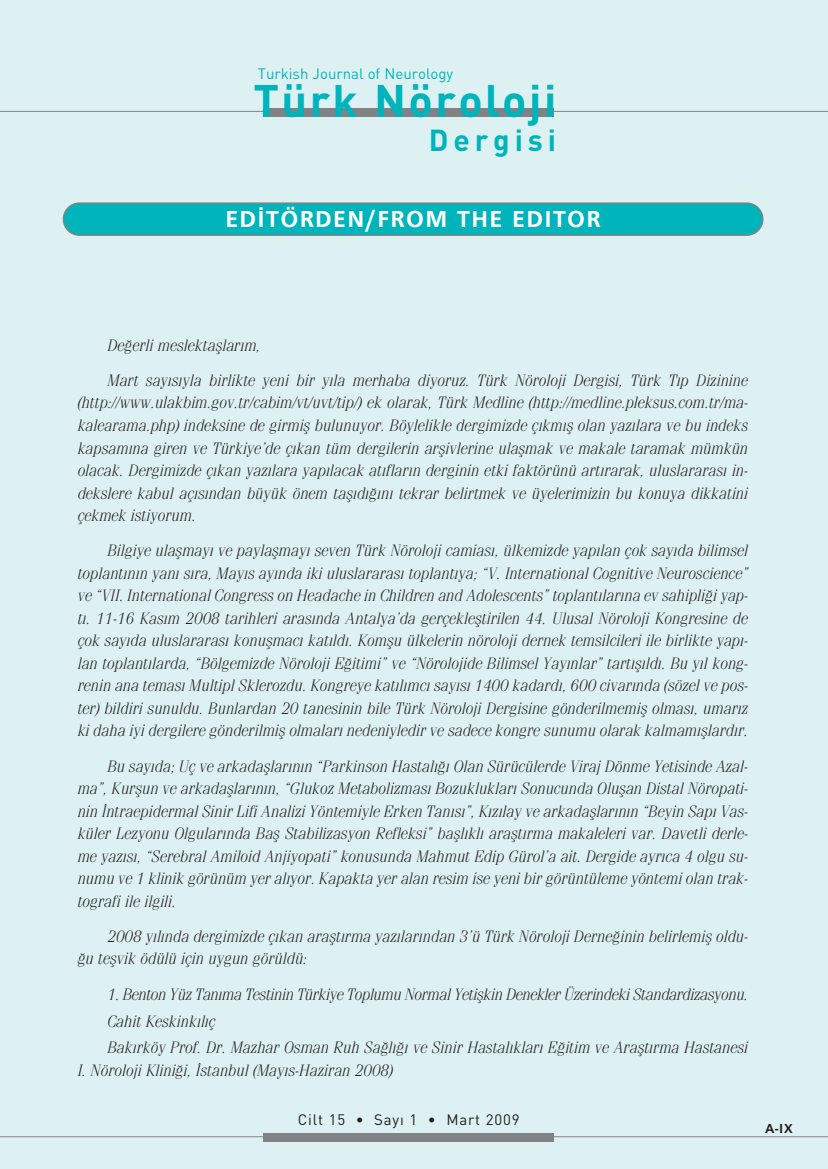
<style>
.page{position:relative;width:828px;height:1169px;background:#fff}
.page>*{position:absolute;margin:0;border:0;box-sizing:border-box;transform-origin:0 0}
.t1{font:700 45px "DI Nbek";letter-spacing:.055em;color:#00b4bc}
.t2{font:700 30px "DI Nbek";letter-spacing:.165em;color:#00b4bc}
.t3{font:700 24px "Frutiger";letter-spacing:.055em;color:#fff}
.t4{font:italic 300 16.5px/22.5px "Fenice";color:#231f20;text-align:justify}
.t5{font:italic 300 16.5px/26.7px "Fenice";letter-spacing:-.02em;color:#231f20}
.t6{font:15px "DIN Bek";color:#00b4bc}
.t7{font:15px "DIN Bek";letter-spacing:.05em;color:#231f20}
.t8{font:700 13.5px "Frutiger";color:#231f20}
</style>
<div class="page">
<div style="left:0;top:0;width:828px;height:1168px;background:#def1f2"></div>
<svg style="left:63px;top:202px;width:701px;height:34px;background:#11b0b8"></svg>
<hr style="left:0;top:111px;width:828px;height:1px;background:#808285">
<div style="left:263px;top:108px;width:291px;height:9px;background:#808285"></div>
<hr style="left:0;top:1136px;width:828px;height:1px;background:#808285">
<div style="left:263px;top:1133px;width:291px;height:9px;background:#808285"></div>
<p class="t6" style="left:258px;top:69px;width:197px">Turkish Journal of Neurology</p>
<h1 class="t1" style="left:253px;top:85px;width:305px">Türk Nöroloji</h1>
<h2 class="t2" style="left:429px;top:129px;width:129px">Dergisi</h2>
<h3 class="t3" style="left:225px;top:210px;width:377px">ED‹TÖRDEN/FROM THE EDITOR</h3>
<p class="t4" style="left:107px;top:329px;width:642px;line-height:35.2px">De¤erli meslektafllar›m,<br>Mart say›s›yla birlikte yeni bir y›la merhaba diyoruz. Türk Nöroloji Dergisi, Türk T›p Dizinine</p>
<p class="t4" style="left:78px;top:393px;width:672px">(http://www.ulakbim.gov.tr/cabim/vt/uvt/tip/) ek olarak, Türk Medline (http://medline.pleksus.com.tr/ma&shy;kalearama.php) indeksine de girmifl bulunuyor. Böylelikle dergimizde ç›km›fl olan yaz›lara ve bu indeks kapsam›na giren ve Türkiye’de ç›kan tüm dergilerin arflivlerine ulaflmak ve makale taramak mümkün olacak. Dergimizde ç›kan yaz›lara yap›lacak at›flar›n derginin etki faktörünü art›rarak, uluslararas› in&shy;dekslere kabul aç›s›ndan büyük önem tafl›d›¤›n› tekrar belirtmek ve üyelerimizin bu konuya dikkatini çekmek istiyorum.</p>
<p class="t4" style="left:78px;top:541px;width:672px;text-indent:30px">Bilgiye ulaflmay› ve paylaflmay› seven Türk Nöroloji camias›, ülkemizde yap›lan çok say›da bilimsel toplant›n›n yan› s›ra, May›s ay›nda iki uluslararas› toplant›ya; “V. International Cognitive Neuroscience” ve “VII. International Congress on Headache in Children and Adolescents” toplant›lar›na ev sahipli¤i yap&shy;t›. 11-16 Kas›m 2008 tarihleri aras›nda Antalya’da gerçeklefltirilen 44. Ulusal Nöroloji Kongresine de çok say›da uluslararas› konuflmac› kat›ld›. Komflu ülkelerin nöroloji dernek temsilcileri ile birlikte yap›- lan toplant›larda, “Bölgemizde Nöroloji E¤itimi” ve “Nörolojide Bilimsel Yay›nlar” tart›fl›ld›. Bu y›l kong&shy;renin ana temas› Multipl Sklerozdu. Kongreye kat›l›mc› say›s› 1400 kadard›, 600 civar›nda (sözel ve pos&shy;ter) bildiri sunuldu. Bunlardan 20 tanesinin bile Türk Nöroloji Dergisine gönderilmemifl olmas›, umar›z ki daha iyi dergilere gönderilmifl olmalar› nedeniyledir ve sadece kongre sunumu olarak kalmam›fllard›r.</p>
<p class="t4" style="left:78px;top:756px;width:672px;text-indent:30px">Bu say›da; Uç ve arkadafllar›n›n “Parkinson Hastal›¤› Olan Sürücülerde Viraj Dönme Yetisinde Azal&shy;ma”, Kurflun ve arkadafllar›n›n, “Glukoz Metabolizmas› Bozukluklar› Sonucunda Oluflan Distal Nöropati&shy;nin ‹ntraepidermal Sinir Lifi Analizi Yöntemiyle Erken Tan›s›”, K›z›lay ve arkadafllar›n›n “Beyin Sap› Vas&shy;küler Lezyonu Olgular›nda Bafl Stabilizasyon Refleksi” bafll›kl› araflt›rma makaleleri var. Davetli derle&shy;me yaz›s›, “Serebral Amiloid Anjiyopati” konusunda Mahmut Edip Gürol’a ait. Dergide ayr›ca 4 olgu su&shy;numu ve 1 klinik görünüm yer al›yor. Kapakta yer alan resim ise yeni bir görüntüleme yöntemi olan trak&shy;tografi ile ilgili.</p>
<p class="t4" style="left:78px;top:926px;width:672px;text-indent:30px">2008 y›l›nda dergimizde ç›kan araflt›rma yaz›lar›ndan 3’ü Türk Nöroloji Derne¤inin belirlemifl oldu-¤u teflvik ödülü için uygun görüldü:</p>
<p class="t5" style="left:107px;top:982px;width:642px">1. Benton Yüz Tan›ma Testinin Türkiye Toplumu Normal Yetiflkin Denekler Üzerindeki Standardizasyonu.<br>Cahit Keskink›l›ç<br>Bak›rköy Prof. Dr. Mazhar Osman Ruh Sa¤l›¤› ve Sinir Hastal›klar› E¤itim ve Araflt›rma Hastanesi</p>
<p class="t4" style="left:78px;top:1060px;width:317px">I. Nöroloji Klini¤i, ‹stanbul (May›s-Haziran 2008)</p>
<p class="t7" style="left:298px;top:1114px;width:223px">Cilt 15 • Say› 1 • Mart 2009</p>
<p class="t8" style="left:765px;top:1123px;width:29px">A-IX</p>
</div>
